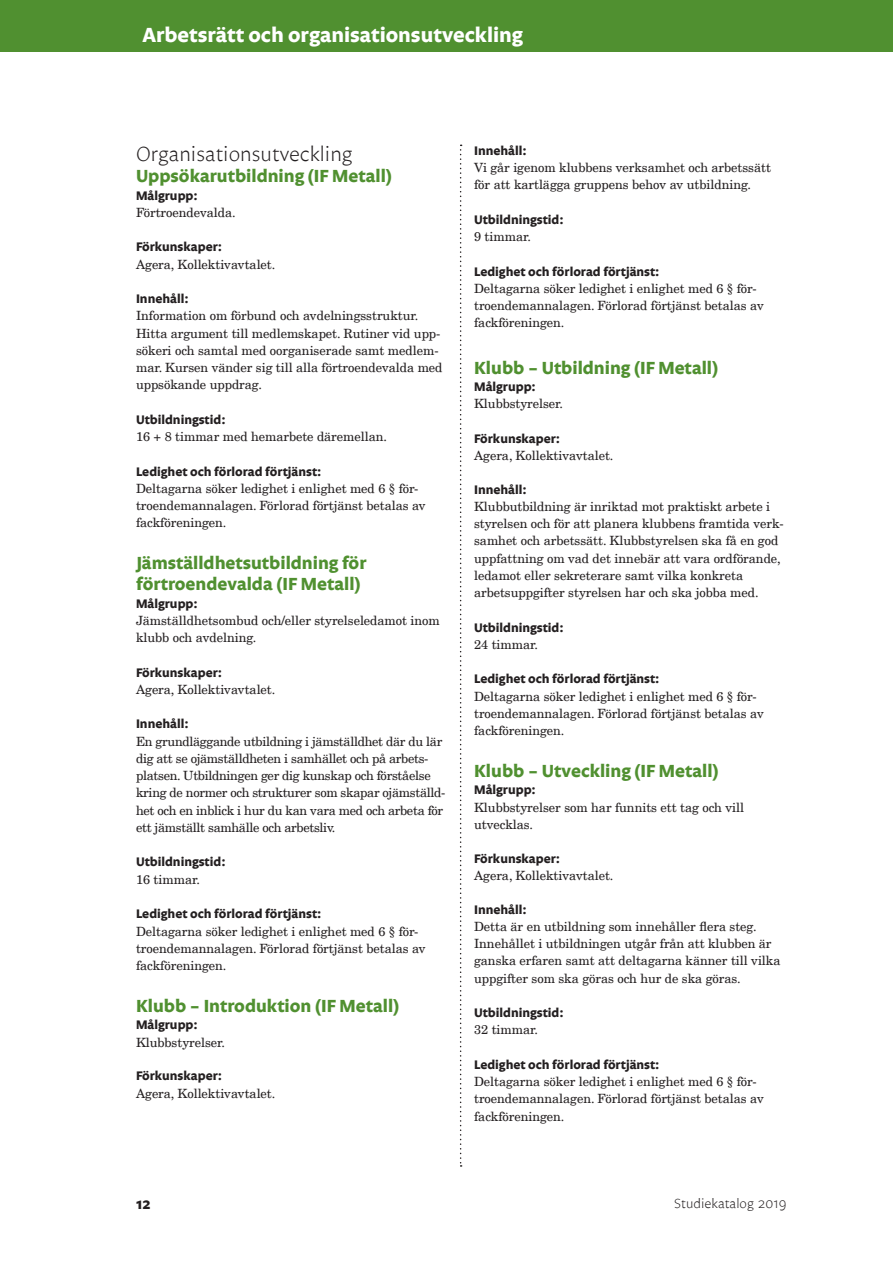
<style>
.page{position:relative;width:893px;height:1263px;background:#fff}
.page>*{position:absolute;margin:0;border:0;box-sizing:border-box;transform-origin:0 0}
.t1{font:700 21px "Legato";color:#fff}
.t2{font:300 21px "Legato";color:#231f20}
.t3{font:700 18px/21px "Legato";color:#509030}
.t4{font:700 15px "Legato";color:#231f20}
.t5{font:300 13.5px "Legato";color:#231f20}
.t6{font:12.75px/17.2px "New Century Schlbk LT";letter-spacing:-.005em;color:#231f20}
.t7{font:700 12.75px "Legato";color:#231f20}
.t8{font:12.75px/17.2px "New Century Schlbk LT";letter-spacing:-.025em;color:#231f20}
</style>
<div class="page">
<div style="left:0;top:0;width:893px;height:52px;background:#509030"></div>
<svg style="left:460px;top:145px;width:2px;height:1022px"></svg>
<h1 class="t1" style="left:142px;top:23px;width:382px">Arbetsrätt och organisationsutveckling</h1>
<h1 class="t2" style="left:136px;top:142px;width:218px">Organisationsutveckling</h1>
<h2 class="t3" style="left:136px;top:167px;width:257px">Uppsökarutbildning (IF Metall)</h2>
<p class="t7" style="left:136px;top:188px;width:63px">Målgrupp:</p>
<p class="t6" style="left:136px;top:204px;width:101px">Förtroendevalda.</p>
<p class="t7" style="left:136px;top:240px;width:88px">Förkunskaper:</p>
<p class="t6" style="left:136px;top:255px;width:141px">Agera, Kollektivavtalet.</p>
<p class="t7" style="left:136px;top:291px;width:54px">Innehåll:</p>
<p class="t6" style="left:136px;top:307px;width:308px">Information om förbund och avdelningsstruktur.<br>Hitta argument till medlemskapet. Rutiner vid upp&shy;sökeri och samtal med oorganiserade samt medlem&shy;mar. Kursen vänder sig till alla förtroendevalda med uppsökande uppdrag.</p>
<p class="t7" style="left:136px;top:412px;width:91px">Utbildningstid:</p>
<p class="t6" style="left:136px;top:428px;width:252px">16 + 8 timmar med hemarbete däremellan.</p>
<p class="t7" style="left:136px;top:464px;width:187px">Ledighet och förlorad förtjänst:</p>
<p class="t6" style="left:136px;top:480px;width:291px">Deltagarna söker ledighet i enlighet med 6 § för&shy;troendemannalagen. Förlorad förtjänst betalas av fackföreningen.</p>
<h2 class="t3" style="left:136px;top:554px;width:232px">Jämställdhetsutbildning för förtroendevalda (IF Metall)</h2>
<p class="t7" style="left:136px;top:596px;width:63px">Målgrupp:</p>
<p class="t6" style="left:136px;top:612px;width:305px">Jämställdhetsombud och/eller styrelseledamot inom klubb och avdelning.</p>
<p class="t7" style="left:136px;top:665px;width:88px">Förkunskaper:</p>
<p class="t6" style="left:136px;top:681px;width:141px">Agera, Kollektivavtalet.</p>
<p class="t7" style="left:136px;top:717px;width:54px">Innehåll:</p>
<p class="t8" style="left:136px;top:732px;width:311px">En grundläggande utbildning i jämställdhet där du lär dig att se ojämställdheten i samhället och på arbets&shy;platsen. Utbildningen ger dig kunskap och förståelse kring de normer och strukturer som skapar ojämställd&shy;het och en inblick i hur du kan vara med och arbeta för ett jämställt samhälle och arbetsliv.</p>
<p class="t7" style="left:136px;top:855px;width:91px">Utbildningstid:</p>
<p class="t6" style="left:136px;top:870px;width:65px">16 timmar.</p>
<p class="t7" style="left:136px;top:906px;width:187px">Ledighet och förlorad förtjänst:</p>
<p class="t6" style="left:136px;top:922px;width:291px">Deltagarna söker ledighet i enlighet med 6 § för&shy;troendemannalagen. Förlorad förtjänst betalas av fackföreningen.</p>
<h2 class="t3" style="left:136px;top:996px;width:265px">Klubb – Introduktion (IF Metall)</h2>
<p class="t7" style="left:136px;top:1017px;width:63px">Målgrupp:</p>
<p class="t6" style="left:136px;top:1033px;width:90px">Klubbstyrelser.</p>
<p class="t7" style="left:136px;top:1068px;width:88px">Förkunskaper:</p>
<p class="t6" style="left:136px;top:1084px;width:141px">Agera, Kollektivavtalet.</p>
<p class="t7" style="left:474px;top:143px;width:54px">Innehåll:</p>
<p class="t6" style="left:474px;top:159px;width:298px">Vi går igenom klubbens verksamhet och arbetssätt för att kartlägga gruppens behov av utbildning.</p>
<p class="t7" style="left:474px;top:212px;width:91px">Utbildningstid:</p>
<p class="t6" style="left:474px;top:228px;width:58px">9 timmar.</p>
<p class="t7" style="left:474px;top:264px;width:187px">Ledighet och förlorad förtjänst:</p>
<p class="t6" style="left:474px;top:280px;width:291px">Deltagarna söker ledighet i enlighet med 6 § för&shy;troendemannalagen. Förlorad förtjänst betalas av fackföreningen.</p>
<h2 class="t3" style="left:474px;top:358px;width:246px">Klubb – Utbildning (IF Metall)</h2>
<p class="t7" style="left:474px;top:379px;width:63px">Målgrupp:</p>
<p class="t6" style="left:474px;top:395px;width:90px">Klubbstyrelser.</p>
<p class="t7" style="left:474px;top:431px;width:88px">Förkunskaper:</p>
<p class="t6" style="left:474px;top:447px;width:141px">Agera, Kollektivavtalet.</p>
<p class="t7" style="left:474px;top:482px;width:54px">Innehåll:</p>
<p class="t6" style="left:474px;top:498px;width:311px">Klubbutbildning är inriktad mot praktiskt arbete i styrelsen och för att planera klubbens framtida verk&shy;samhet och arbetssätt. Klubbstyrelsen ska få en god uppfattning om vad det innebär att vara ordförande, ledamot eller sekreterare samt vilka konkreta arbetsuppgifter styrelsen har och ska jobba med.</p>
<p class="t7" style="left:474px;top:620px;width:91px">Utbildningstid:</p>
<p class="t6" style="left:474px;top:636px;width:65px">24 timmar.</p>
<p class="t7" style="left:474px;top:672px;width:187px">Ledighet och förlorad förtjänst:</p>
<p class="t6" style="left:474px;top:687px;width:291px">Deltagarna söker ledighet i enlighet med 6 § för&shy;troendemannalagen. Förlorad förtjänst betalas av fackföreningen.</p>
<h2 class="t3" style="left:474px;top:761px;width:246px">Klubb – Utveckling (IF Metall)</h2>
<p class="t7" style="left:474px;top:783px;width:63px">Målgrupp:</p>
<p class="t6" style="left:474px;top:798px;width:271px">Klubbstyrelser som har funnits ett tag och vill utvecklas.</p>
<p class="t7" style="left:474px;top:851px;width:88px">Förkunskaper:</p>
<p class="t6" style="left:474px;top:867px;width:141px">Agera, Kollektivavtalet.</p>
<p class="t7" style="left:474px;top:902px;width:54px">Innehåll:</p>
<p class="t6" style="left:474px;top:918px;width:308px">Detta är en utbildning som innehåller flera steg.<br>Innehållet i utbildningen utgår från att klubben är ganska erfaren samt att deltagarna känner till vilka uppgifter som ska göras och hur de ska göras.</p>
<p class="t7" style="left:474px;top:1005px;width:91px">Utbildningstid:</p>
<p class="t6" style="left:474px;top:1021px;width:65px">32 timmar.</p>
<p class="t7" style="left:474px;top:1057px;width:187px">Ledighet och förlorad förtjänst:</p>
<p class="t6" style="left:474px;top:1073px;width:291px">Deltagarna söker ledighet i enlighet med 6 § för&shy;troendemannalagen. Förlorad förtjänst betalas av fackföreningen.</p>
<p class="t4" style="left:136px;top:1195px;width:16px">12</p>
<p class="t5" style="left:674px;top:1196px;width:114px">Studiekatalog 2019</p>
</div>
